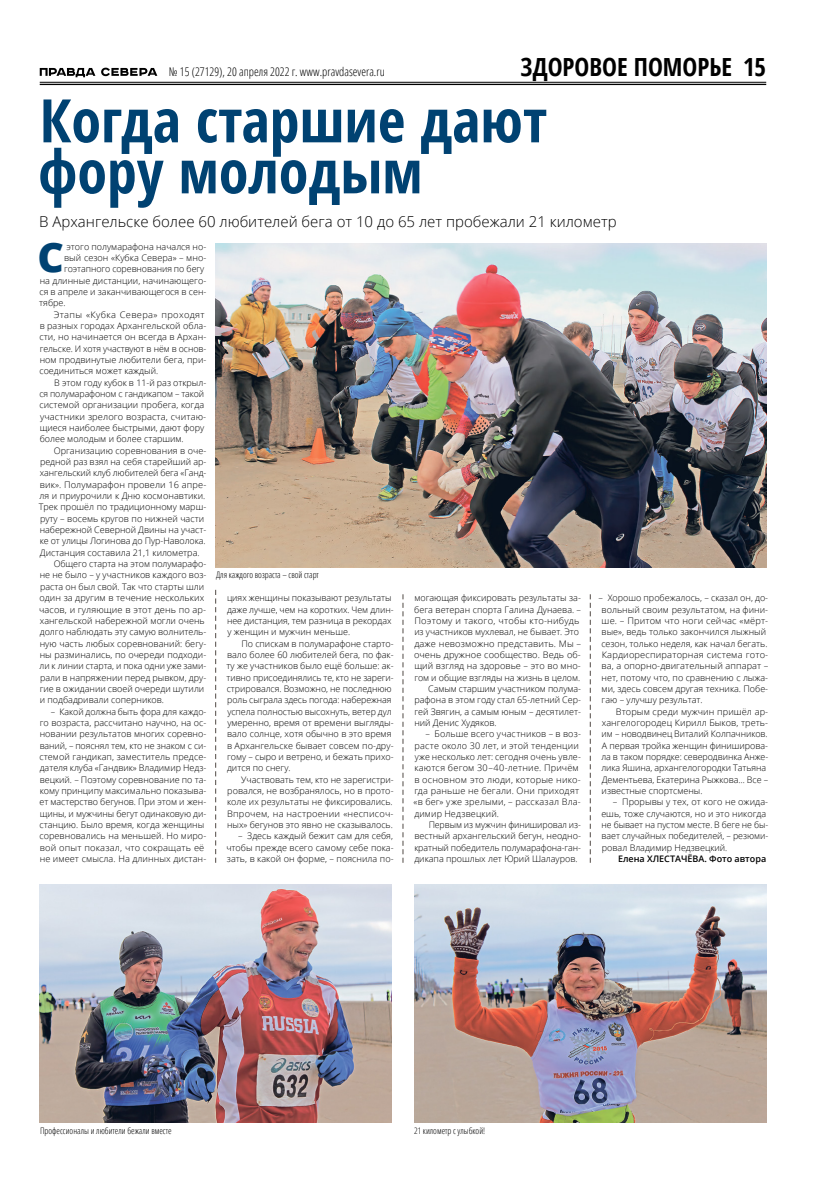
<style>
.page{position:relative;width:823px;height:1191px;background:#fff}
.page>*{position:absolute;margin:0;border:0;box-sizing:border-box;transform-origin:0 0}
.t1{font:700 condensed 60px/51px "Open Sans";color:#004272}
.t2{font:800 40.8px "Open Sans";color:#004272}
.t3{font:700 condensed 25px "Open Sans";color:#000}
.t4{font:300 15px "Open Sans";color:#000}
.t5{font:300 condensed 12px "Open Sans";color:#000}
.t6{font:300 9px/11.3px "Open Sans";color:#000}
.t7{font:300 condensed 9px "Open Sans";color:#000}
.t8{font:300 9px "Open Sans";letter-spacing:.02em;color:#000}
.t9{font:300 9px "Open Sans";letter-spacing:.04em;color:#000}
.t10{font:600 9px "Open Sans";color:#000}
</style>
<div class="page">
<hr style="left:40px;top:82px;width:725px;height:1px;background:#000">
<hr style="left:40px;top:84px;width:725px;height:1px;background:#000">
<svg style="left:40px;top:68px;width:55px;height:9px"></svg>
<svg style="left:101px;top:68px;width:56px;height:8px"></svg>
<svg style="left:215px;top:590px;width:1px;height:272px"></svg>
<svg style="left:402px;top:594px;width:1px;height:268px"></svg>
<svg style="left:589px;top:594px;width:1px;height:268px"></svg>
<img style="left:215px;top:244px;width:550px;height:323px">
<img style="left:40px;top:884px;width:351px;height:239px">
<img style="left:414px;top:884px;width:351px;height:239px">
<h3 class="t5" style="left:169px;top:63px;width:217px">№ 15 (27129), 20 апреля 2022 г. www.pravdasevera.ru</h3>
<h3 class="t3" style="left:520px;top:49px;width:247px">ЗДОРОВОЕ ПОМОРЬЕ 15</h3>
<h1 class="t1" style="left:38px;top:94px;width:510px">Когда старшие дают фору молодым</h1>
<h3 class="t4" style="left:39px;top:211px;width:578px">В Архангельске более 60 любителей бега от 10 до 65 лет пробежали 21 километр</h3>
<h2 class="t2" style="left:38px;top:226px;width:28px">С</h2>
<p class="t6" style="left:66px;top:240px;width:141px">этого полумарафона начался но-</p>
<p class="t6" style="left:64px;top:252px;width:144px">вый сезон «Кубка Севера» – мно-</p>
<p class="t6" style="left:64px;top:263px;width:141px">гоэтапного соревнования по бегу</p>
<p class="t6" style="left:40px;top:274px;width:168px">на длинные дистанции, начинающего-</p>
<p class="t6" style="left:39px;top:286px;width:168px">ся в апреле и заканчивающегося в сен-</p>
<p class="t6" style="left:39px;top:297px;width:28px">тябре.</p>
<p class="t9" style="left:54px;top:308px;width:152px">Этапы «Кубка Севера» проходят</p>
<p class="t6" style="left:40px;top:320px;width:168px">в разных городах Архангельской обла-</p>
<p class="t6" style="left:39px;top:331px;width:168px">сти, но начинается он всегда в Архан-</p>
<p class="t6" style="left:40px;top:342px;width:168px">гельске. И хотя участвуют в нём в основ-</p>
<p class="t6" style="left:40px;top:354px;width:168px">ном продвинутые любители бега, при-</p>
<p class="t6" style="left:39px;top:365px;width:120px">соединиться может каждый.</p>
<p class="t6" style="left:54px;top:376px;width:154px">В этом году кубок в 11-й раз открыл-</p>
<p class="t6" style="left:39px;top:388px;width:166px">ся полумарафоном с гандикапом – такой</p>
<p class="t6" style="left:39px;top:399px;width:166px">системой организации пробега, когда</p>
<p class="t6" style="left:40px;top:410px;width:168px">участники зрелого возраста, считаю-</p>
<p class="t6" style="left:40px;top:422px;width:166px">щиеся наиболее быстрыми, дают фору</p>
<p class="t6" style="left:40px;top:433px;width:145px">более молодым и более старшим.</p>
<p class="t6" style="left:54px;top:444px;width:154px">Организацию соревнования в оче-</p>
<p class="t6" style="left:40px;top:456px;width:168px">редной раз взял на себя старейший ар-</p>
<p class="t6" style="left:40px;top:467px;width:168px">хангельский клуб любителей бега «Ганд-</p>
<p class="t6" style="left:40px;top:478px;width:168px">вик». Полумарафон провели 16 апре-</p>
<p class="t6" style="left:40px;top:490px;width:167px">ля и приурочили к Дню космонавтики.</p>
<p class="t6" style="left:39px;top:501px;width:169px">Трек прошёл по традиционному марш-</p>
<p class="t6" style="left:40px;top:512px;width:166px">руту – восемь кругов по нижней части</p>
<p class="t6" style="left:40px;top:524px;width:168px">набережной Северной Двины на участ-</p>
<p class="t6" style="left:40px;top:535px;width:167px">ке от улицы Логинова до Пур-Наволока.</p>
<p class="t6" style="left:40px;top:546px;width:161px">Дистанция составила 21,1 километра.</p>
<p class="t6" style="left:54px;top:558px;width:154px">Общего старта на этом полумарафо-</p>
<p class="t6" style="left:40px;top:569px;width:168px">не не было – у участников каждого воз-</p>
<p class="t6" style="left:40px;top:580px;width:166px">раста он был свой. Так что старты шли</p>
<p class="t6" style="left:39px;top:592px;width:166px">один за другим в течение нескольких</p>
<p class="t6" style="left:39px;top:603px;width:169px">часов, и гуляющие в этот день по ар-</p>
<p class="t6" style="left:40px;top:614px;width:166px">хангельской набережной могли очень</p>
<p class="t6" style="left:40px;top:626px;width:168px">долго наблюдать эту самую волнитель-</p>
<p class="t6" style="left:40px;top:637px;width:168px">ную часть любых соревнований: бегу-</p>
<p class="t6" style="left:40px;top:648px;width:168px">ны разминались, по очереди подходи-</p>
<p class="t6" style="left:40px;top:660px;width:168px">ли к линии старта, и пока одни уже зами-</p>
<p class="t6" style="left:40px;top:671px;width:168px">рали в напряжении перед рывком, дру-</p>
<p class="t6" style="left:40px;top:682px;width:166px">гие в ожидании своей очереди шутили</p>
<p class="t6" style="left:40px;top:694px;width:126px">и подбадривали соперников.</p>
<p class="t6" style="left:39px;top:705px;width:168px;text-indent:12px">– Какой должна быть фора для каждо&shy;го возраста, рассчитано научно, на ос&shy;новании результатов многих соревно&shy;ваний, – пояснял тем, кто не знаком с си&shy;стемой гандикап, заместитель предсе&shy;дателя клуба «Гандвик» Владимир Недз&shy;вецкий. – Поэтому соревнование по та&shy;кому принципу максимально показыва&shy;ет мастерство бегунов. При этом и жен&shy;щины, и мужчины бегут одинаковую ди&shy;станцию. Было время, когда женщины соревновались на меньшей. Но миро&shy;вой опыт показал, что сокращать её не имеет смысла. На длинных дистан-</p>
<p class="t7" style="left:216px;top:569px;width:104px">Для каждого возраста – свой старт</p>
<p class="t6" style="left:598px;top:592px;width:171px">– Хорошо пробежалось, – сказал он, до&shy;вольный своим результатом, на фини&shy;ше. – Притом что ноги сейчас «мёрт&shy;вые», ведь только закончился лыжный сезон, только неделя, как начал бегать.<br>Кардиореспираторная система гото&shy;ва, а опорно-двигательный аппарат – нет, потому что, по сравнению с лыжа&shy;ми, здесь совсем другая техника. Побе&shy;гаю – улучшу результат.</p>
<p class="t6" style="left:601px;top:705px;width:168px;text-indent:14px">Вторым среди мужчин пришёл ар&shy;хангелогородец Кирилл Быков, треть&shy;им – новодвинец Виталий Колпачников.<br>А первая тройка женщин финиширова&shy;ла в таком порядке: северодвинка Анже&shy;лика Яшина, архангелогородки Татьяна Дементьева, Екатерина Рыжкова… Все – известные спортсмены.</p>
<p class="t6" style="left:601px;top:796px;width:168px;text-indent:12px">– Прорывы у тех, от кого не ожида&shy;ешь, тоже случаются, но и это никогда не бывает на пустом месте. В беге не бы&shy;вает случайных победителей, – резюми&shy;ровал Владимир Недзвецкий.</p>
<p class="t10" style="left:617px;top:852px;width:150px">Елена ХЛЕСТАЧЁВА. Фото автора</p>
<p class="t6" style="left:414px;top:592px;width:168px">могающая фиксировать результаты за-</p>
<p class="t6" style="left:414px;top:603px;width:168px">бега ветеран спорта Галина Дунаева. –</p>
<p class="t8" style="left:414px;top:614px;width:166px">Поэтому и такого, чтобы кто‑нибудь</p>
<p class="t6" style="left:414px;top:626px;width:166px">из участников мухлевал, не бывает. Это</p>
<p class="t6" style="left:414px;top:637px;width:168px">даже невозможно представить. Мы –</p>
<p class="t6" style="left:414px;top:648px;width:168px">очень дружное сообщество. Ведь об-</p>
<p class="t6" style="left:414px;top:660px;width:168px">щий взгляд на здоровье – это во мно-</p>
<p class="t6" style="left:414px;top:671px;width:167px">гом и общие взгляды на жизнь в целом.</p>
<p class="t6" style="left:428px;top:682px;width:154px">Самым старшим участником полума-</p>
<p class="t6" style="left:414px;top:694px;width:168px">рафона в этом году стал 65‑летний Сер-</p>
<p class="t6" style="left:414px;top:705px;width:168px">гей Звягин, а самым юным – десятилет-</p>
<p class="t6" style="left:414px;top:717px;width:84px">ний Денис Худяков.</p>
<p class="t6" style="left:413px;top:728px;width:169px;text-indent:12px">– Больше всего участников – в воз&shy;расте около 30 лет, и этой тенденции уже несколько лет: сегодня очень увле&shy;каются бегом 30–40‑летние. Причём в основном это люди, которые нико&shy;гда раньше не бегали. Они приходят «в бег» уже зрелыми, – рассказал Вла&shy;димир Недзвецкий.</p>
<p class="t6" style="left:414px;top:819px;width:168px;text-align:justify;text-indent:14px">Первым из мужчин финишировал из&shy;вестный архангельский бегун, неодно&shy;кратный победитель полумарафона-ган&shy;дикапа прошлых лет Юрий Шалауров.</p>
<p class="t6" style="left:227px;top:592px;width:168px">циях женщины показывают результаты даже лучше, чем на коротких. Чем длин&shy;нее дистанция, тем разница в рекордах у женщин и мужчин меньше.</p>
<p class="t6" style="left:226px;top:637px;width:168px;text-indent:15px">По спискам в полумарафоне старто&shy;вало более 60 любителей бега, по фак&shy;ту же участников было ещё больше: ак&shy;тивно присоединялись те, кто не зареги&shy;стрировался. Возможно, не последнюю роль сыграла здесь погода: набережная успела полностью высохнуть, ветер дул умеренно, время от времени выгляды&shy;вало солнце, хотя обычно в это время в Архангельске бывает совсем по‑дру&shy;гому – сыро и ветрено, и бежать прихо&shy;дится по снегу.</p>
<p class="t6" style="left:227px;top:773px;width:168px;text-align:justify;text-indent:14px">Участвовать тем, кто не зарегистри&shy;ровался, не возбранялось, но в прото&shy;коле их результаты не фиксировались.<br>Впрочем, на настроении «несписоч&shy;ных» бегунов это явно не сказывалось.</p>
<p class="t6" style="left:226px;top:830px;width:169px;text-align:justify;text-indent:12px">– Здесь каждый бежит сам для себя, чтобы прежде всего самому себе пока&shy;зать, в какой он форме, – пояснила по-</p>
<p class="t7" style="left:40px;top:1124px;width:133px">Профессионалы и любители бежали вместе</p>
<p class="t7" style="left:414px;top:1124px;width:73px">21 километр с улыбкой!</p>
</div>
